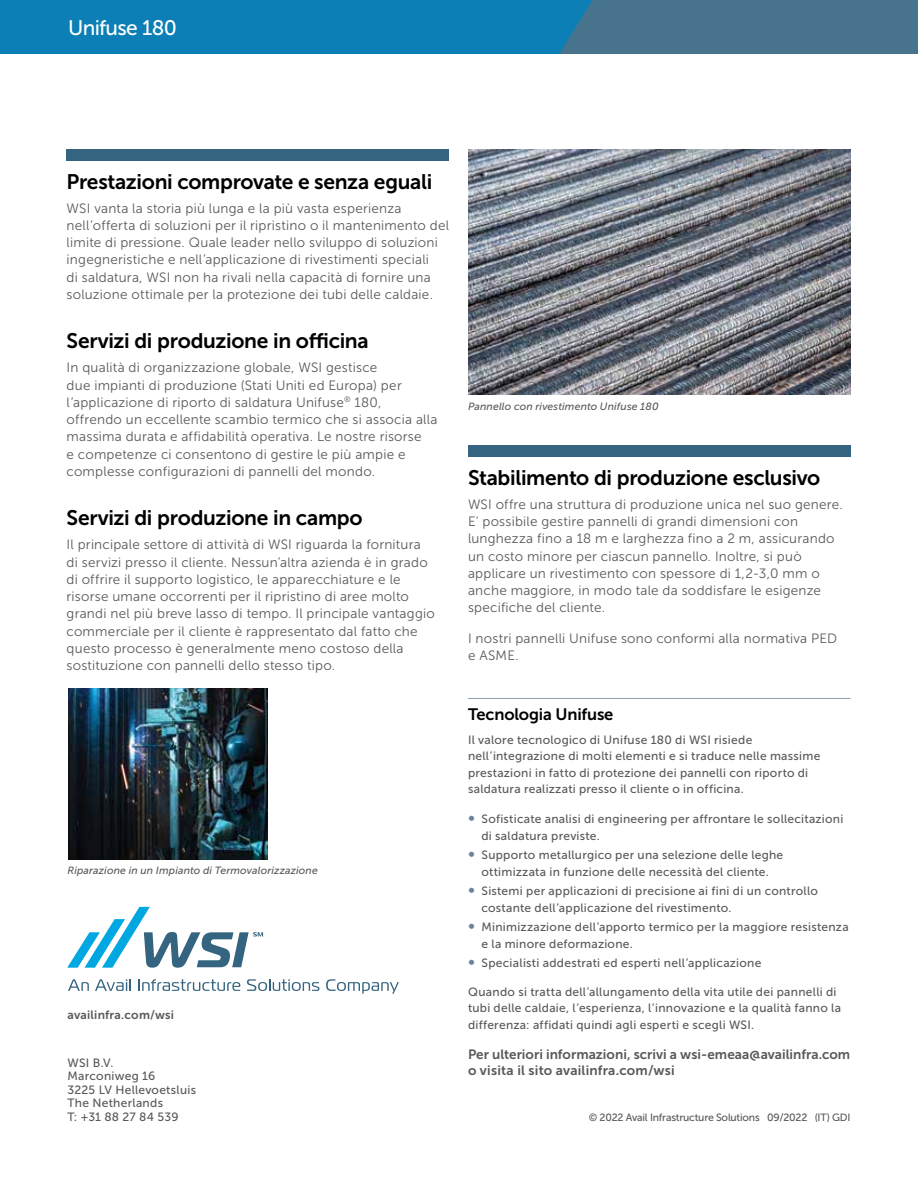
<style>
.page{position:relative;width:918px;height:1188px;background:#fff}
.page>*{position:absolute;margin:0;border:0;box-sizing:border-box;transform-origin:0 0}
.t1{font:21px "Museo Sans 700";letter-spacing:-.015em;color:#000}
.t2{font:21px "Museo Sans 500";letter-spacing:-.03em;color:#fff}
.t3{font:16.5px "Museo Sans 700";letter-spacing:-.01em;color:#000}
.t4{font:13.5px/17.2px "Museo Sans 300";letter-spacing:.015em;color:#58595b}
.t5{font:13.5px/16.5px "Museo Sans 700";letter-spacing:.005em;color:#58595b}
.t6{font:12px/16.5px "Museo Sans 500";letter-spacing:.025em;color:#58595b}
.t7{font:12px "Museo Sans 700";letter-spacing:.02em;color:#58595b}
.t8{font:italic 10.5px "Museo Sans 500";letter-spacing:.015em;color:#58595b}
.t9{font:10.5px "Museo Sans 500";letter-spacing:-.02em;color:#58595b}
.s1{font-family:"Museo Sans 700";font-size:13.5px;color:#6c849b}
</style>
<div class="page">
<div style="left:0;top:0;width:918px;height:54px;background:#48738c"></div>
<div style="left:0;top:0;width:593px;height:54px;background:#0b7fb6"></div>
<svg style="left:67px;top:907px;width:196px;height:61px"></svg>
<svg style="left:68px;top:979px;width:21px;height:12px"></svg>
<svg style="left:95px;top:979px;width:36px;height:12px"></svg>
<svg style="left:138px;top:979px;width:102px;height:12px"></svg>
<svg style="left:247px;top:979px;width:72px;height:12px"></svg>
<svg style="left:326px;top:979px;width:73px;height:15px"></svg>
<hr style="left:468px;top:698px;width:382px;height:1px;background:#8f9fb1">
<div style="left:468px;top:445px;width:382px;height:12px;background:#34647f"></div>
<div style="left:67px;top:149px;width:382px;height:12px;background:#34647f"></div>
<img style="left:68px;top:688px;width:200px;height:171px">
<img style="left:468px;top:149px;width:382px;height:245px">
<h1 class="t2" style="left:68px;top:16px;width:111px">Unifuse 180</h1>
<h1 class="t1" style="left:67px;top:170px;width:367px">Prestazioni comprovate e senza eguali</h1>
<p class="t4" style="left:67px;top:200px;width:384px">WSI vanta la storia più lunga e la più vasta esperienza nell’offerta di soluzioni per il ripristino o il mantenimento del limite di pressione. Quale leader nello sviluppo di soluzioni ingegneristiche e nell’applicazione di rivestimenti speciali<br>di saldatura, WSI non ha rivali nella capacità di fornire una soluzione ottimale per la protezione dei tubi delle caldaie.</p>
<h1 class="t1" style="left:67px;top:329px;width:304px">Servizi di produzione in officina</h1>
<p class="t4" style="left:67px;top:359px;width:372px">In qualità di organizzazione globale, WSI gestisce<br>due impianti di produzione (Stati Uniti ed Europa) per l’applicazione di riporto di saldatura Unifuse<sup>®</sup> 180, offrendo un eccellente scambio termico che si associa alla massima durata e affidabilità operativa. Le nostre risorse<br>e competenze ci consentono di gestire le più ampie e complesse configurazioni di pannelli del mondo.</p>
<h1 class="t1" style="left:67px;top:506px;width:298px">Servizi di produzione in campo</h1>
<p class="t4" style="left:67px;top:536px;width:370px">Il principale settore di attività di WSI riguarda la fornitura di servizi presso il cliente. Nessun’altra azienda è in grado di offrire il supporto logistico, le apparecchiature e le risorse umane occorrenti per il ripristino di aree molto grandi nel più breve lasso di tempo. Il principale vantaggio commerciale per il cliente è rappresentato dal fatto che questo processo è generalmente meno costoso della sostituzione con pannelli dello stesso tipo.</p>
<p class="t8" style="left:68px;top:865px;width:252px">Riparazione in un Impianto di Termovalorizzazione</p>
<p class="t7" style="left:68px;top:1008px;width:108px">availinfra.com/wsi</p>
<p class="t6" style="left:68px;top:1056px;width:130px;line-height:13.5px">WSI B.V.<br>Marconiweg 16<br>3225 LV Hellevoetsluis<br>The Netherlands<br>T: +31 88 27 84 539</p>
<p class="t8" style="left:468px;top:401px;width:192px">Pannello con rivestimento Unifuse 180</p>
<h1 class="t1" style="left:468px;top:466px;width:354px">Stabilimento di produzione esclusivo</h1>
<p class="t4" style="left:468px;top:496px;width:376px">WSI offre una struttura di produzione unica nel suo genere.<br>E’ possibile gestire pannelli di grandi dimensioni con lunghezza fino a 18 m e larghezza fino a 2 m, assicurando un costo minore per ciascun pannello. Inoltre, si può applicare un rivestimento con spessore di 1,2-3,0 mm o anche maggiore, in modo tale da soddisfare le esigenze specifiche del cliente.</p>
<p class="t4" style="left:468px;top:630px;width:371px">I nostri pannelli Unifuse sono conformi alla normativa PED e ASME.</p>
<p class="t3" style="left:468px;top:706px;width:147px">Tecnologia Unifuse</p>
<p class="t6" style="left:468px;top:731px;width:354px">Il valore tecnologico di Unifuse 180 di WSI risiede nell’integrazione di molti elementi e si traduce nelle massime prestazioni in fatto di protezione dei pannelli con riporto di saldatura realizzati presso il cliente o in officina.</p>
<p class="t6" style="left:482px;top:811px;width:363px;text-indent:-14px"><span class="s1">∞</span> Sofisticate analisi di engineering per affrontare le sollecitazioni di saldatura previste.</p>
<p class="t6" style="left:468px;top:847px;width:317px;text-align:center"><span class="s1">∞</span> Supporto metallurgico per una selezione delle leghe ottimizzata in funzione delle necessità del cliente.</p>
<p class="t6" style="left:482px;top:883px;width:338px;text-indent:-14px"><span class="s1">∞</span> Sistemi per applicazioni di precisione ai fini di un controllo costante dell’applicazione del rivestimento.</p>
<p class="t6" style="left:482px;top:919px;width:369px;text-indent:-14px"><span class="s1">∞</span> Minimizzazione dell’apporto termico per la maggiore resistenza e la minore deformazione.</p>
<p class="t6" style="left:468px;top:955px;width:295px"><span class="s1">∞</span> Specialisti addestrati ed esperti nell’applicazione</p>
<p class="t6" style="left:468px;top:983px;width:375px">Quando si tratta dell’allungamento della vita utile dei pannelli di tubi delle caldaie, l’esperienza, l‘innovazione e la qualità fanno la differenza: affidati quindi agli esperti e scegli WSI.</p>
<p class="t5" style="left:468px;top:1046px;width:384px">Per ulteriori informazioni, scrivi a wsi-emeaa@availinfra.com o visita il sito availinfra.com/wsi</p>
<p class="t9" style="left:589px;top:1111px;width:263px">© 2022 Avail Infrastructure Solutions 09/2022 (IT) GDI</p>
</div>
